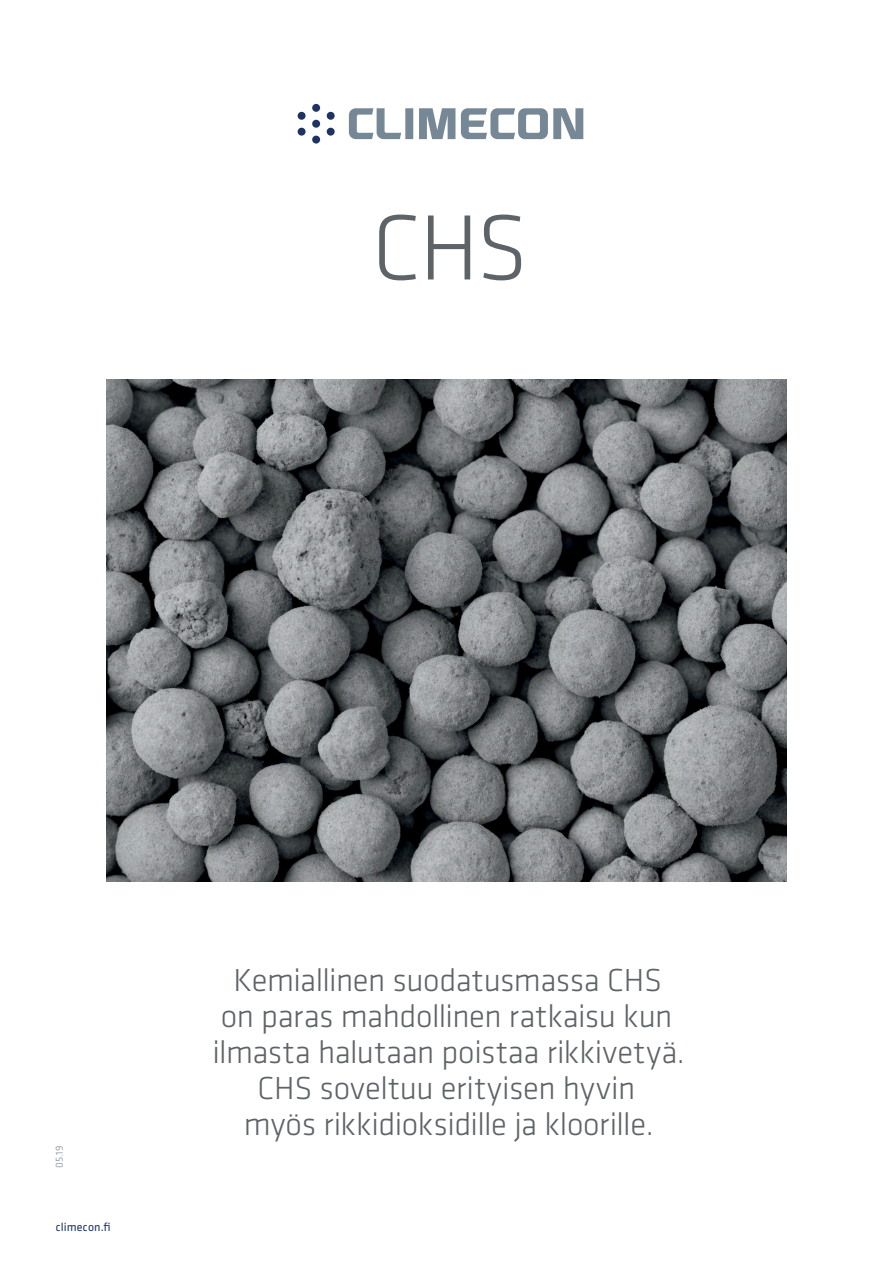
<style>
.page{position:relative;width:893px;height:1263px;background:#fff}
.page>*{position:absolute;margin:0;border:0;box-sizing:border-box;transform-origin:0 0}
.t1{font:300 96px "Klavika";color:#5e6367}
.t2{font:300 33px/36px "Klavika";letter-spacing:-.015em;color:#5e6367;text-align:center}
.t3{font:12px "Klavika";letter-spacing:.01em;color:#1f3463}
.t4{font:300 10.5px "Klavika";color:#778596}
</style>
<div class="page">
<svg style="left:349px;top:108px;width:234px;height:31px"></svg>
<svg style="left:298px;top:104px;width:37px;height:40px"></svg>
<img style="left:106px;top:380px;width:681px;height:501px">
<h1 class="t1" style="left:372px;top:195px;width:158px">CHS</h1>
<p class="t4" style="left:54px;top:1168px;width:23px;rotate:-90deg">05.19</p>
<p class="t3" style="left:56px;top:1220px;width:56px">climecon.fi</p>
<p class="t2" style="left:212px;top:963px;width:474px">Kemiallinen suodatusmassa CHS<br>on paras mahdollinen ratkaisu kun ilmasta halutaan poistaa rikkivetyä.<br>CHS soveltuu erityisen hyvin<br>myös rikkidioksidille ja kloorille.</p>
</div>
